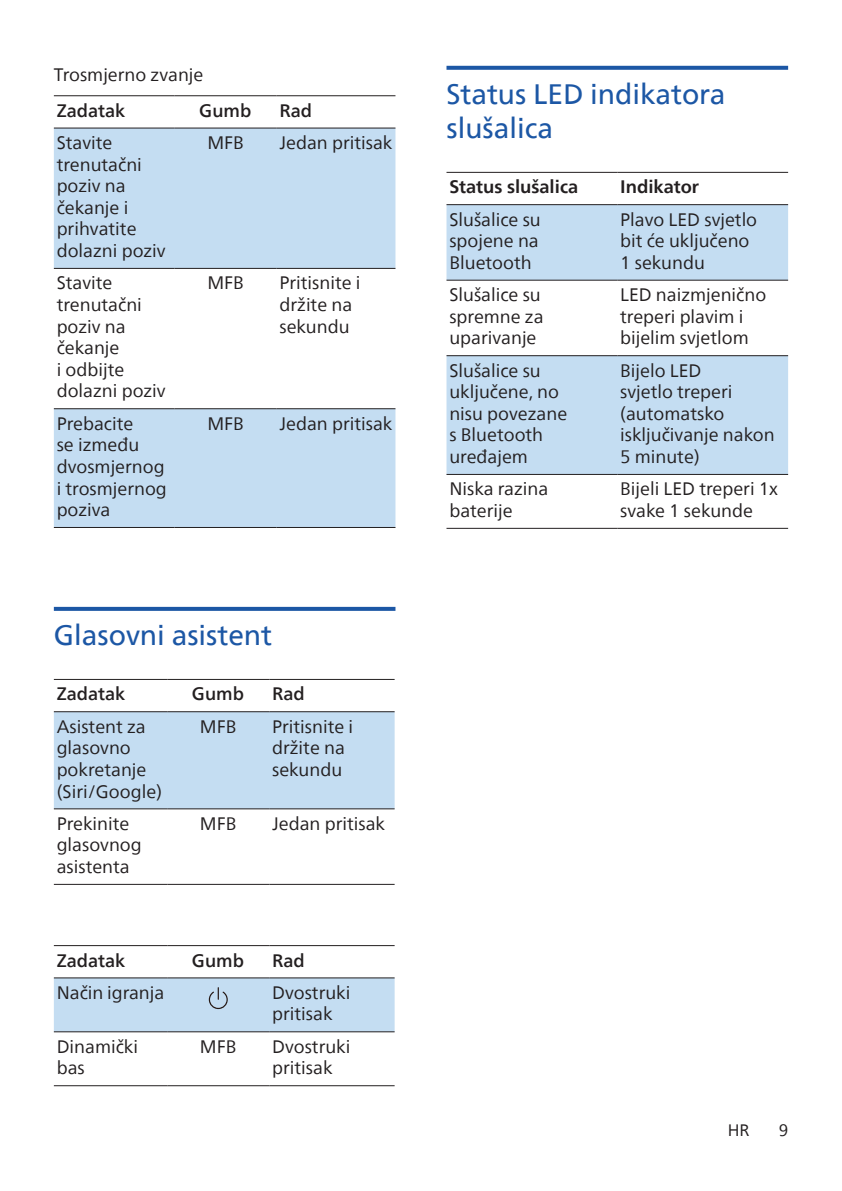
<style>
.page{position:relative;width:842px;height:1191px;background:#fff}
.page>*{position:absolute;margin:0;border:0;box-sizing:border-box;transform-origin:0 0}
.t1{font:28px/34px "Neue Frutiger World";color:#1c57a5}
.t2{font:18px/21.6px "Neue Frutiger World";color:#231f20}
.t3{font:500 18px "Neue Frutiger World";color:#231f20}
.t4{font:700 18px "Neue Frutiger World";color:#231f20}
.t5{font:16.4px "Neue Frutiger World";color:#231f20}
</style>
<div class="page">
<svg style="left:54px;top:607px;width:341px;height:4px"></svg>
<svg style="left:54px;top:129px;width:341px;height:398px;fill:#c4ddf2"></svg>
<hr style="left:54px;top:95px;width:121px;height:1px;background:#231f20">
<hr style="left:175px;top:95px;width:102px;height:1px;background:#231f20">
<hr style="left:277px;top:95px;width:118px;height:1px;background:#231f20">
<hr style="left:54px;top:128px;width:121px;height:1px;background:#231f20">
<hr style="left:175px;top:128px;width:102px;height:1px;background:#231f20">
<hr style="left:277px;top:128px;width:118px;height:1px;background:#231f20">
<hr style="left:54px;top:268px;width:121px;height:1px;background:#231f20">
<hr style="left:175px;top:268px;width:102px;height:1px;background:#231f20">
<hr style="left:277px;top:268px;width:118px;height:1px;background:#231f20">
<hr style="left:54px;top:408px;width:121px;height:1px;background:#231f20">
<hr style="left:175px;top:408px;width:102px;height:1px;background:#231f20">
<hr style="left:277px;top:408px;width:118px;height:1px;background:#231f20">
<hr style="left:54px;top:527px;width:121px;height:1px;background:#231f20">
<hr style="left:175px;top:527px;width:102px;height:1px;background:#231f20">
<hr style="left:277px;top:527px;width:118px;height:1px;background:#231f20">
<div style="left:54px;top:712px;width:341px;height:96px;background:#c4ddf2"></div>
<hr style="left:54px;top:679px;width:113px;height:1px;background:#231f20">
<hr style="left:167px;top:679px;width:102px;height:1px;background:#231f20">
<hr style="left:269px;top:679px;width:126px;height:1px;background:#231f20">
<hr style="left:54px;top:711px;width:113px;height:1px;background:#231f20">
<hr style="left:167px;top:711px;width:102px;height:1px;background:#231f20">
<hr style="left:269px;top:711px;width:126px;height:1px;background:#231f20">
<hr style="left:54px;top:808px;width:113px;height:1px;background:#231f20">
<hr style="left:167px;top:808px;width:102px;height:1px;background:#231f20">
<hr style="left:269px;top:808px;width:126px;height:1px;background:#231f20">
<hr style="left:54px;top:884px;width:113px;height:1px;background:#231f20">
<hr style="left:167px;top:884px;width:102px;height:1px;background:#231f20">
<hr style="left:269px;top:884px;width:126px;height:1px;background:#231f20">
<hr style="left:54px;top:945px;width:113px;height:1px;background:#231f20">
<hr style="left:167px;top:945px;width:102px;height:1px;background:#231f20">
<hr style="left:269px;top:945px;width:126px;height:1px;background:#231f20">
<hr style="left:54px;top:977px;width:113px;height:1px;background:#231f20">
<hr style="left:167px;top:977px;width:102px;height:1px;background:#231f20">
<hr style="left:269px;top:977px;width:126px;height:1px;background:#231f20">
<hr style="left:54px;top:1031px;width:113px;height:1px;background:#231f20">
<hr style="left:167px;top:1031px;width:102px;height:1px;background:#231f20">
<hr style="left:269px;top:1031px;width:126px;height:1px;background:#231f20">
<hr style="left:54px;top:1085px;width:113px;height:1px;background:#231f20">
<hr style="left:167px;top:1085px;width:102px;height:1px;background:#231f20">
<hr style="left:269px;top:1085px;width:126px;height:1px;background:#231f20">
<div style="left:54px;top:978px;width:341px;height:53px;background:#c4ddf2"></div>
<svg style="left:446px;top:66px;width:342px;height:4px"></svg>
<svg style="left:446px;top:205px;width:342px;height:269px;fill:#c4ddf2"></svg>
<hr style="left:446px;top:172px;width:171px;height:1px;background:#231f20">
<hr style="left:617px;top:172px;width:171px;height:1px;background:#231f20">
<hr style="left:446px;top:204px;width:171px;height:1px;background:#231f20">
<hr style="left:617px;top:204px;width:171px;height:1px;background:#231f20">
<hr style="left:446px;top:280px;width:171px;height:1px;background:#231f20">
<hr style="left:617px;top:280px;width:171px;height:1px;background:#231f20">
<hr style="left:446px;top:355px;width:171px;height:1px;background:#231f20">
<hr style="left:617px;top:355px;width:171px;height:1px;background:#231f20">
<hr style="left:446px;top:474px;width:171px;height:1px;background:#231f20">
<hr style="left:617px;top:474px;width:171px;height:1px;background:#231f20">
<hr style="left:446px;top:528px;width:171px;height:1px;background:#231f20">
<hr style="left:617px;top:528px;width:171px;height:1px;background:#231f20">
<p class="t2" style="left:54px;top:64px;width:151px">Trosmjerno zvanje</p>
<p class="t3" style="left:57px;top:95px;width:70px">Zadatak</p>
<p class="t3" style="left:199px;top:95px;width:54px">Gumb</p>
<p class="t3" style="left:279px;top:95px;width:34px">Rad</p>
<p class="t2" style="left:57px;top:132px;width:110px">Stavite trenutačni poziv na čekanje i prihvatite dolazni poziv</p>
<p class="t2" style="left:207px;top:132px;width:38px">MFB</p>
<p class="t2" style="left:279px;top:132px;width:114px">Jedan pritisak</p>
<p class="t2" style="left:57px;top:272px;width:110px">Stavite trenutačni poziv na čekanje<br>i odbijte dolazni poziv</p>
<p class="t2" style="left:207px;top:272px;width:38px">MFB</p>
<p class="t2" style="left:279px;top:272px;width:83px">Pritisnite i držite na sekundu</p>
<p class="t2" style="left:57px;top:413px;width:112px">Prebacite<br>se između dvosmjernog i trosmjernog poziva</p>
<p class="t2" style="left:207px;top:413px;width:38px">MFB</p>
<p class="t2" style="left:279px;top:413px;width:114px">Jedan pritisak</p>
<h1 class="t1" style="left:54px;top:618px;width:220px">Glasovni asistent</h1>
<p class="t3" style="left:57px;top:679px;width:70px">Zadatak</p>
<p class="t3" style="left:192px;top:679px;width:54px">Gumb</p>
<p class="t3" style="left:272px;top:679px;width:34px">Rad</p>
<p class="t2" style="left:57px;top:716px;width:107px">Asistent za glasovno pokretanje (Siri/Google)</p>
<p class="t2" style="left:200px;top:716px;width:38px">MFB</p>
<p class="t2" style="left:272px;top:716px;width:83px">Pritisnite i držite na sekundu</p>
<p class="t2" style="left:57px;top:813px;width:87px">Prekinite glasovnog asistenta</p>
<p class="t2" style="left:200px;top:813px;width:38px">MFB</p>
<p class="t2" style="left:272px;top:813px;width:114px">Jedan pritisak</p>
<p class="t3" style="left:57px;top:945px;width:70px">Zadatak</p>
<p class="t3" style="left:192px;top:945px;width:54px">Gumb</p>
<p class="t3" style="left:272px;top:945px;width:34px">Rad</p>
<p class="t2" style="left:57px;top:982px;width:109px">Način igranja</p>
<p class="t2" style="left:272px;top:982px;width:80px">Dvostruki pritisak</p>
<p class="t2" style="left:57px;top:1036px;width:83px">Dinamički bas</p>
<p class="t2" style="left:200px;top:1036px;width:38px">MFB</p>
<p class="t2" style="left:272px;top:1036px;width:80px">Dvostruki pritisak</p>
<h1 class="t1" style="left:446px;top:78px;width:280px">Status LED indikatora slušalica</h1>
<p class="t4" style="left:449px;top:171px;width:130px">Status slušalica</p>
<p class="t4" style="left:620px;top:171px;width:80px">Indikator</p>
<p class="t2" style="left:449px;top:209px;width:93px;text-align:justify">Slušalice su spojene na Bluetooth</p>
<p class="t2" style="left:620px;top:209px;width:139px">Plavo LED svjetlo bit će uključeno<br>1 sekundu</p>
<p class="t2" style="left:449px;top:284px;width:96px">Slušalice su spremne za uparivanje</p>
<p class="t2" style="left:620px;top:284px;width:148px">LED naizmjenično treperi plavim i bijelim svjetlom</p>
<p class="t2" style="left:449px;top:360px;width:119px">Slušalice su uključene, no nisu povezane s Bluetooth uređajem</p>
<p class="t2" style="left:620px;top:360px;width:156px">Bijelo LED<br>svjetlo treperi (automatsko isključivanje nakon<br>5 minute)</p>
<p class="t2" style="left:449px;top:478px;width:101px">Niska razina baterije</p>
<p class="t2" style="left:620px;top:478px;width:160px">Bijeli LED treperi 1x svake 1 sekunde</p>
<p class="t5" style="left:728px;top:1117px;width:23px">HR</p>
<p class="t5" style="left:779px;top:1117px;width:11px">9</p>
</div>
